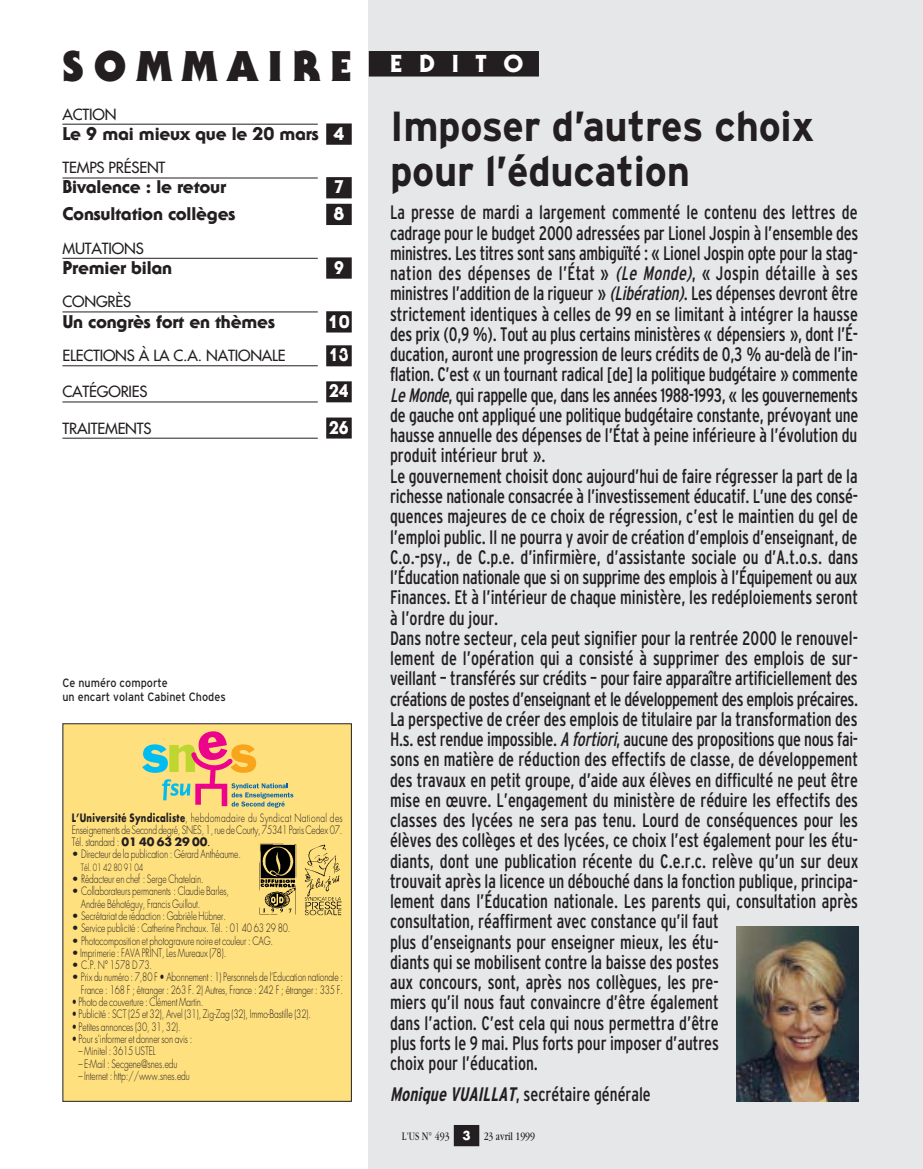
<style>
.page{position:relative;width:923px;height:1169px;background:#fff}
.page>*{position:absolute;margin:0;border:0;box-sizing:border-box;transform-origin:0 0}
.t1{font:700 42px/45px "Interstate";letter-spacing:-.005em;color:#231f20;scale:.95 1}
.t2{font:900 42px "Serif Gothic";letter-spacing:.245em;color:#231f20}
.t3{font:800 24px "Serif Gothic";letter-spacing:.71em;color:#fff}
.t4{font:condensed 19.5px/20.2px "Interstate";color:#231f20;scale:.9 1}
.t5{font:800 18px "Serif Gothic";letter-spacing:-.015em;color:#231f20}
.t6{font:800 18px "Serif Gothic";letter-spacing:-.015em;color:#fff;scale:.9 1}
.t7{font:800 18px "Serif Gothic";letter-spacing:-.015em;color:#fff}
.t8{font:15px "Futura";letter-spacing:-.01em;color:#231f20}
.t9{font:12px/14.2px "Interstate";color:#231f20;scale:.9 1}
.t10{font:12px "Garamond";color:#231f20;scale:.77 1}
.t11{font:300 11.25px/12.3px "Futura";letter-spacing:-.01em;color:#231f20}
.t12{font:300 11.25px/12.3px "Futura";letter-spacing:-.01em;color:#231f20;text-align:justify;scale:.75 1}
.t13{font:300 9.75px "Futura";letter-spacing:-.01em;color:#231f20;scale:.75 1}
.s1{color:#fff}
.s2{font-weight:700}
.s3{font-weight:400}
.s4{font-style:italic}
.s5{font-weight:700;font-style:italic}
.s6{font-family:"Futura";font-weight:700;color:#fff}
</style>
<div class="page">
<div style="left:369px;top:0;width:553px;height:1168px;background:#e6e7e9"></div>
<div style="left:369px;top:51px;width:170px;height:26px;background:#231f20"></div>
<img style="left:736px;top:926px;width:122px;height:175px">
<div style="left:454px;top:1124px;width:25px;height:22px;background:#231f20"></div>
<div style="left:63px;top:724px;width:288px;height:377px;background:#ffe07f"></div>
<div style="left:62px;top:723px;width:290px;height:378px;border:1px solid #231f20"></div>
<img style="left:259px;top:843px;width:83px;height:73px">
<svg style="left:142px;top:731px;width:151px;height:76px"></svg>
<hr style="left:62px;top:124px;width:256px;height:1px;background:#231f20">
<div style="left:326px;top:123px;width:26px;height:22px;background:#231f20"></div>
<hr style="left:62px;top:178px;width:256px;height:1px;background:#231f20">
<div style="left:326px;top:177px;width:26px;height:21px;background:#231f20"></div>
<div style="left:326px;top:204px;width:26px;height:21px;background:#231f20"></div>
<hr style="left:62px;top:258px;width:256px;height:1px;background:#231f20">
<div style="left:326px;top:257px;width:26px;height:22px;background:#231f20"></div>
<hr style="left:62px;top:311px;width:256px;height:1px;background:#231f20">
<div style="left:326px;top:311px;width:26px;height:21px;background:#231f20"></div>
<div style="left:326px;top:345px;width:26px;height:21px;background:#231f20"></div>
<hr style="left:62px;top:365px;width:256px;height:1px;background:#231f20">
<div style="left:326px;top:381px;width:26px;height:21px;background:#231f20"></div>
<hr style="left:62px;top:401px;width:256px;height:1px;background:#231f20">
<div style="left:326px;top:417px;width:26px;height:21px;background:#231f20"></div>
<hr style="left:62px;top:438px;width:256px;height:1px;background:#231f20">
<h1 class="t2" style="left:62px;top:51px;width:291px">SOMMAIRE</h1>
<p class="t8" style="left:62px;top:106px;width:56px">ACTION</p>
<p class="t5" style="left:62px;top:127px;width:283px">Le 9 mai mieux que le 20 mars <span class="s1">4</span></p>
<p class="t8" style="left:62px;top:160px;width:104px">TEMPS PRÉSENT</p>
<p class="t5" style="left:62px;top:181px;width:165px">Bivalence : le retour</p>
<p class="t6" style="left:334px;top:181px;width:12px">7</p>
<p class="t5" style="left:62px;top:207px;width:174px">Consultation collèges</p>
<p class="t7" style="left:333px;top:207px;width:12px">8</p>
<p class="t8" style="left:62px;top:240px;width:83px">MUTATIONS</p>
<p class="t5" style="left:62px;top:261px;width:111px">Premier bilan</p>
<p class="t6" style="left:334px;top:261px;width:12px">9</p>
<p class="t8" style="left:62px;top:294px;width:70px">CONGRÈS</p>
<p class="t5" style="left:62px;top:315px;width:214px">Un congrès fort en thèmes</p>
<p class="t7" style="left:328px;top:315px;width:23px">10</p>
<p class="t8" style="left:62px;top:348px;width:225px">ELECTIONS À LA C.A. NATIONALE</p>
<p class="t6" style="left:329px;top:348px;width:23px">13</p>
<p class="t8" style="left:62px;top:384px;width:87px">CATÉGORIES</p>
<p class="t6" style="left:329px;top:384px;width:23px">24</p>
<p class="t8" style="left:62px;top:420px;width:91px">TRAITEMENTS</p>
<p class="t6" style="left:329px;top:421px;width:23px">26</p>
<p class="t9" style="left:62px;top:677px;width:183px">Ce numéro comporte<br>un encart volant Cabinet Chodes</p>
<p class="t12" style="left:72px;top:812px;width:363px"><span class="s2">L’Université Syndicaliste</span>, hebdomadaire du Syndicat National des Enseignements de Second degré, SNES, 1, rue de Courty, 75341 Paris Cedex 07.<br>Tél. standard : <span class="s2">01 40 63 29 00</span><span class="s3">.</span></p>
<p class="t11" style="left:72px;top:849px;width:171px">• Directeur de la publication : Gérard Anthéaume.</p>
<p class="t13" style="left:81px;top:862px;width:85px">Tél. 01 42 80 91 04</p>
<p class="t11" style="left:72px;top:873px;width:133px">• Rédacteur en chef : Serge Chatelain.</p>
<p class="t11" style="left:81px;top:886px;width:150px;text-indent:-9px">• Collaborateurs permanents : Claudie Barles,<br>Andrée Béhotéguy, Francis Guillout.</p>
<p class="t11" style="left:72px;top:910px;width:156px">• Secrétariat de rédaction : Gabrièle Hübner.</p>
<p class="t11" style="left:72px;top:923px;width:220px">• Service publicité : Catherine Pinchaux. Tél. : 01 40 63 29 80.</p>
<p class="t11" style="left:72px;top:935px;width:203px">• Photocomposition et photogravure noire et couleur : CAG.</p>
<p class="t11" style="left:72px;top:947px;width:156px">•Imprimerie : FAVA PRINT, Les Mureaux (78).</p>
<p class="t11" style="left:72px;top:959px;width:82px">• C.P. N° 1578 D 73.</p>
<p class="t11" style="left:72px;top:972px;width:273px;text-align:right">• Prix du numéro : 7,80 F • Abonnement : 1) Personnels de l’Education nationale :<br>France : 168 F ; étranger : 263 F. 2) Autres, France : 242 F ; étranger : 335 F.</p>
<p class="t12" style="left:72px;top:996px;width:177px">• Photo de couverture : Clément Martin.</p>
<p class="t12" style="left:72px;top:1009px;width:320px">• Publicité : SCT (25 et 32), Arvel (31), Zig-Zag (32), Immo-Bastille (32).</p>
<p class="t12" style="left:72px;top:1021px;width:147px">• Petites annonces (30, 31, 32).</p>
<p class="t12" style="left:72px;top:1033px;width:162px">• Pour s’informer et donner son avis :</p>
<p class="t12" style="left:78px;top:1046px;width:105px">– Minitel : 3615 USTEL</p>
<p class="t12" style="left:78px;top:1058px;width:133px">– E-Mail : Secgene@snes.edu</p>
<p class="t12" style="left:78px;top:1070px;width:150px">– Internet : http://www.snes.edu</p>
<p class="t3" style="left:390px;top:55px;width:135px">EDITO</p>
<h1 class="t1" style="left:390px;top:107px;width:448px">Imposer d’autres choix pour l’éducation</h1>
<p class="t4" style="left:390px;top:204px;width:522px">La presse de mardi a largement commenté le contenu des lettres de cadrage pour le budget 2000 adressées par Lionel Jospin à l’ensemble des ministres. Les titres sont sans ambiguïté : « Lionel Jospin opte pour la stag&shy;nation des dépenses de l’État » <span class="s4">(Le Monde)</span>, « Jospin détaille à ses ministres l’addition de la rigueur » <span class="s4">(Libération)</span>. Les dépenses devront être strictement identiques à celles de 99 en se limitant à intégrer la hausse des prix (0,9 %). Tout au plus certains ministères « dépensiers », dont l’É&shy;ducation, auront une progression de leurs crédits de 0,3 % au-delà de l’in&shy;flation. C’est « un tournant radical [de] la politique budgétaire » commente <span class="s4">Le Monde</span>, qui rappelle que, dans les années 1988-1993, « les gouvernements de gauche ont appliqué une politique budgétaire constante, prévoyant une hausse annuelle des dépenses de l’État à peine inférieure à l’évolution du produit intérieur brut ».<br>Le gouvernement choisit donc aujourd’hui de faire régresser la part de la richesse nationale consacrée à l’investissement éducatif. L’une des consé&shy;quences majeures de ce choix de régression, c’est le maintien du gel de l’emploi public. Il ne pourra y avoir de création d’emplois d’enseignant, de C.o.-psy., de C.p.e. d’infirmière, d’assistante sociale ou d’A.t.o.s. dans l’Éducation nationale que si on supprime des emplois à l’Équipement ou aux Finances. Et à l’intérieur de chaque ministère, les redéploiements seront à l’ordre du jour.<br>Dans notre secteur, cela peut signifier pour la rentrée 2000 le renouvel&shy;lement de l’opération qui a consisté à supprimer des emplois de sur&shy;veillant – transférés sur crédits – pour faire apparaître artificiellement des créations de postes d’enseignant et le développement des emplois précaires.<br>La perspective de créer des emplois de titulaire par la transformation des H.s. est rendue impossible. <span class="s4">A fortiori</span>, aucune des propositions que nous fai&shy;sons en matière de réduction des effectifs de classe, de développement des travaux en petit groupe, d’aide aux élèves en difficulté ne peut être mise en œuvre. L’engagement du ministère de réduire les effectifs des classes des lycées ne sera pas tenu. Lourd de conséquences pour les élèves des collèges et des lycées, ce choix l’est également pour les étu&shy;diants, dont une publication récente du C.e.r.c. relève qu’un sur deux trouvait après la licence un débouché dans la fonction publique, principa&shy;lement dans l’Éducation nationale. Les parents qui, consultation après consultation, réaffirment avec constance qu’il faut<br>plus d’enseignants pour enseigner mieux, les étu-<br>diants qui se mobilisent contre la baisse des postes<br>aux concours, sont, après nos collègues, les pre-<br>miers qu’il nous faut convaincre d’être également<br>dans l’action. C’est cela qui nous permettra d’être<br>plus forts le 9 mai. Plus forts pour imposer d’autres<br>choix pour l’éducation.</p>
<p class="t4" style="left:390px;top:1085px;width:291px"><span class="s5">Monique VUAILLAT</span>, secrétaire générale</p>
<p class="t10" style="left:402px;top:1132px;width:175px">L’US N° 493 <span class="s6">3</span> 23 avril 1999</p>
</div>
